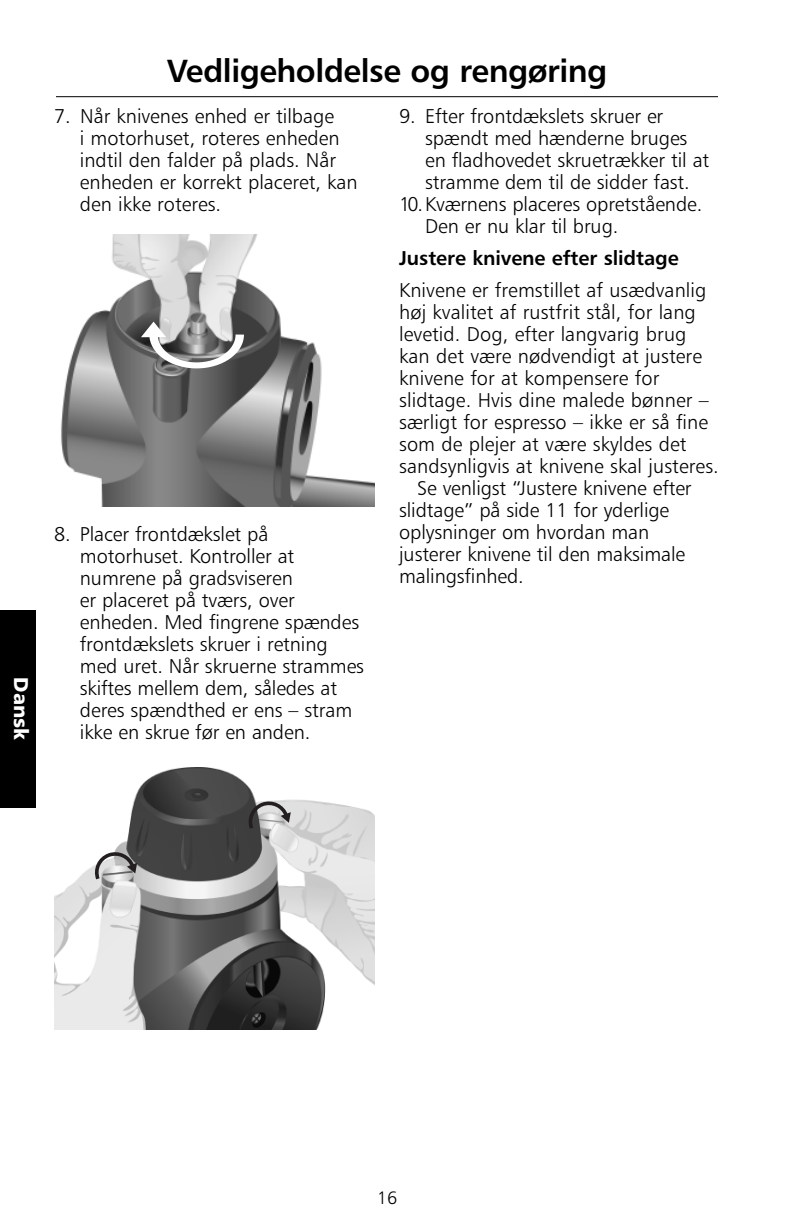
<style>
.page{position:relative;width:792px;height:1224px;background:#fff}
.page>*{position:absolute;margin:0;border:0;box-sizing:border-box;transform-origin:0 0}
.t1{font:32px "Humanist 777 BT Bold B";letter-spacing:-.015em;color:#000}
.t2{font:20px/22px "Humanist 777 BT Light B";letter-spacing:-.005em;color:#000}
.t3{font:20px "Humanist 777 BT Bold B";letter-spacing:-.005em;color:#000}
.t4{font:20px "Humanist 777 BT Black B";color:#fff}
.t5{font:18px "Humanist 777 BT Light B";color:#000}
</style>
<div class="page">
<div style="left:0;top:610px;width:36px;height:198px;background:#000"></div>
<hr style="left:56px;top:96px;width:662px;height:1px;background:#000">
<img style="left:61px;top:234px;width:314px;height:272px">
<svg style="left:141px;top:322px;width:107px;height:49px"></svg>
<img style="left:54px;top:768px;width:321px;height:261px">
<svg style="left:94px;top:838px;width:56px;height:58px"></svg>
<svg style="left:248px;top:788px;width:55px;height:58px"></svg>
<p class="t4" style="left:30px;top:677px;width:64px;rotate:90deg">Dansk</p>
<h1 class="t1" style="left:167px;top:57px;width:442px">Vedligeholdelse og rengøring</h1>
<p class="t2" style="left:80px;top:106px;width:279px;text-indent:-26px">7. Når knivenes enhed er tilbage<br>i motorhuset, roteres enheden indtil den falder på plads. Når enheden er korrekt placeret, kan den ikke roteres.</p>
<p class="t2" style="left:80px;top:524px;width:286px;text-indent:-26px">8. Placer frontdækslet på motorhuset. Kontroller at numrene på gradsviseren<br>er placeret på tværs, over enheden. Med fingrene spændes frontdækslets skruer i retning med uret. Når skruerne strammes skiftes mellem dem, således at deres spændthed er ens – stram ikke en skrue før en anden.</p>
<p class="t2" style="left:425px;top:106px;width:286px;text-indent:-26px">9. Efter frontdækslets skruer er spændt med hænderne bruges en fladhovedet skruetrækker til at stramme dem til de sidder fast.</p>
<p class="t2" style="left:425px;top:194px;width:279px;text-indent:-26px">10. Kværnens placeres opretstående.<br>Den er nu klar til brug.</p>
<p class="t3" style="left:399px;top:250px;width:281px">Justere knivene efter slidtage</p>
<p class="t2" style="left:399px;top:280px;width:309px">Knivene er fremstillet af usædvanlig</p>
<p class="t2" style="left:399px;top:302px;width:298px">høj kvalitet af rustfrit stål, for lang</p>
<p class="t2" style="left:399px;top:324px;width:289px">levetid. Dog, efter langvarig brug</p>
<p class="t2" style="left:399px;top:346px;width:304px">kan det være nødvendigt at justere</p>
<p class="t2" style="left:399px;top:368px;width:262px">knivene for at kompensere for</p>
<p class="t2" style="left:399px;top:390px;width:311px">slidtage. Hvis dine malede bønner –</p>
<p class="t2" style="left:399px;top:412px;width:311px">særligt for espresso – ikke er så fine</p>
<p class="t2" style="left:399px;top:434px;width:289px">som de plejer at være skyldes det</p>
<p class="t2" style="left:399px;top:456px;width:321px">sandsynligvis at knivene skal justeres.</p>
<p class="t2" style="left:417px;top:478px;width:276px">Se venligst “Justere knivene efter</p>
<p class="t2" style="left:399px;top:500px;width:272px">slidtage” på side 11 for yderlige</p>
<p class="t2" style="left:399px;top:522px;width:252px">oplysninger om hvordan man</p>
<p class="t2" style="left:399px;top:544px;width:288px">justerer knivene til den maksimale</p>
<p class="t2" style="left:399px;top:566px;width:126px">malingsfinhed.</p>
<p class="t5" style="left:377px;top:1190px;width:22px">16</p>
</div>
